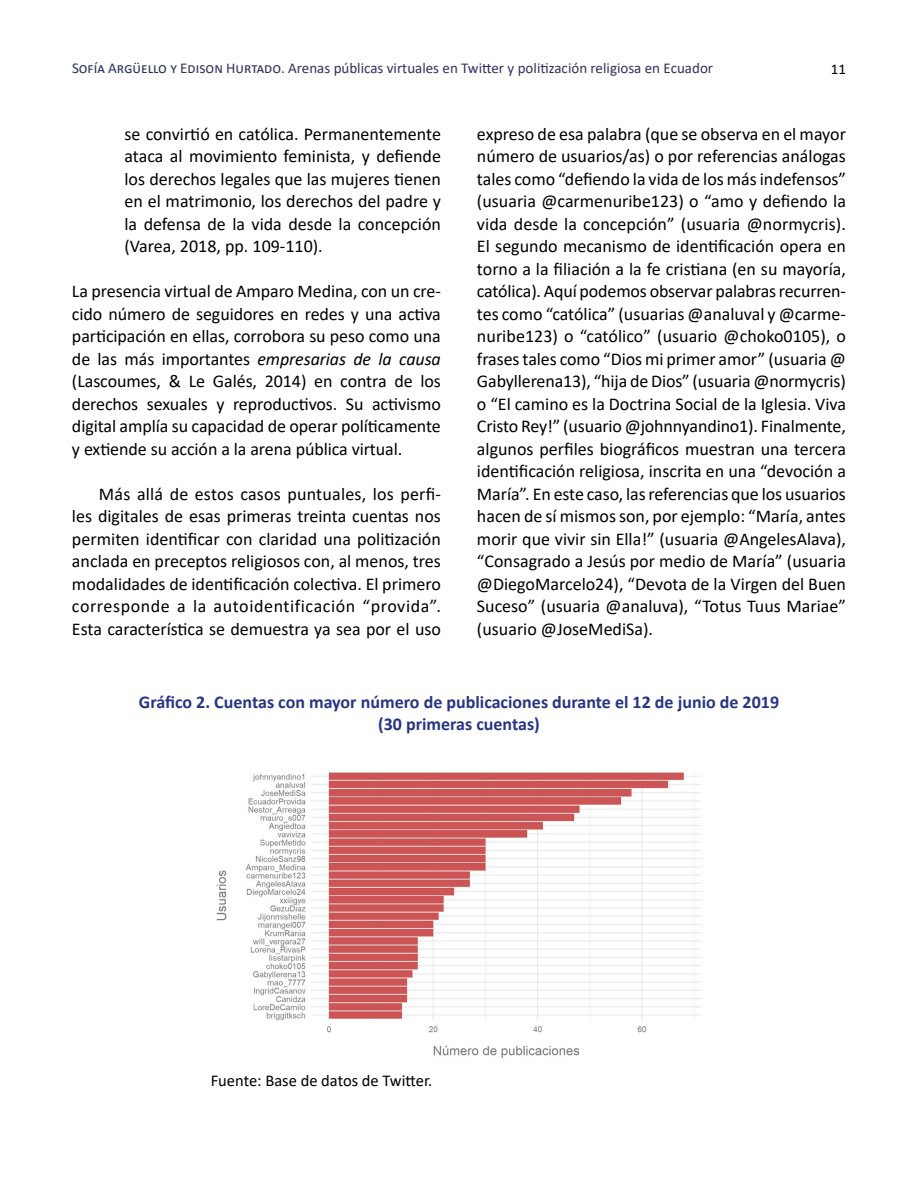
<style>
.page{position:relative;width:918px;height:1188px;background:#fff}
.page>*{position:absolute;margin:0;border:0;box-sizing:border-box;transform-origin:0 0}
.t1{font:18px/22.5px "Calibri";color:#000;text-align:justify}
.t2{font:700 18px/22.5px "Calibri";color:#283583;text-align:center}
.t3{font:16.5px "Calibri";color:#000}
.t4{font:15px "Calibri";color:#34305f}
.t5{font:15px "Calibri";color:#000}
.s1{color:#27325b}
.s2{color:#32305f}
.s3{font-style:italic}
</style>
<div class="page">
<img style="left:216px;top:771px;width:486px;height:287px">
<p class="t4" style="left:72px;top:58px;width:643px"><span class="s1">Sofía Argüello y</span> <span class="s2">Edison Hurtado.</span> Arenas públicas virtuales en Twitter y politización religiosa en Ecuador</p>
<p class="t5" style="left:831px;top:59px;width:17px">11</p>
<p class="t1" style="left:124px;top:122px;width:318px">se convirtió en católica. Permanentemente ataca al movimiento feminista, y defiende los derechos legales que las mujeres tienen en el matrimonio, los derechos del padre y la defensa de la vida desde la concepción (Varea, 2018, pp. 109-110).</p>
<p class="t1" style="left:72px;top:279px;width:370px">La presencia virtual de Amparo Medina, con un cre&shy;cido número de seguidores en redes y una activa participación en ellas, corrobora su peso como una de las más importantes <span class="s3">empresarias de la causa </span>(Lascoumes, &amp; Le Galés, 2014) en contra de los derechos sexuales y reproductivos. Su activismo digital amplía su capacidad de operar políticamente y extiende su acción a la arena pública virtual.</p>
<p class="t1" style="left:72px;top:482px;width:371px;text-indent:27px">Más allá de estos casos puntuales, los perfi&shy;les digitales de esas primeras treinta cuentas nos permiten identificar con claridad una politización anclada en preceptos religiosos con, al menos, tres modalidades de identificación colectiva. El primero corresponde a la autoidentificación “provida”.<br>Esta característica se demuestra ya sea por el uso</p>
<p class="t1" style="left:477px;top:122px;width:371px">expreso de esa palabra (que se observa en el mayor número de usuarios/as) o por referencias análogas tales como “defiendo la vida de los más indefensos” (usuaria @carmenuribe123) o “amo y defiendo la vida desde la concepción” (usuaria @normycris).<br>El segundo mecanismo de identificación opera en torno a la filiación a la fe cristiana (en su mayoría, católica). Aquí podemos observar palabras recurren&shy;tes como “católica” (usuarias @analuval y @carme&shy;nuribe123) o “católico” (usuario @choko0105), o frases tales como “Dios mi primer amor” (usuaria @ Gabyllerena13), “hija de Dios” (usuaria @normycris) o “El camino es la Doctrina Social de la Iglesia. Viva Cristo Rey!” (usuario @johnnyandino1). Finalmente, algunos perfiles biográficos muestran una tercera identificación religiosa, inscrita en una “devoción a María”. En este caso, las referencias que los usuarios hacen de sí mismos son, por ejemplo: “María, antes morir que vivir sin Ella!” (usuaria @AngelesAlava), “Consagrado a Jesús por medio de María” (usuaria @DiegoMarcelo24), “Devota de la Virgen del Buen Suceso” (usuaria @analuva), “Totus Tuus Mariae” (usuario @JoseMediSa).</p>
<p class="t2" style="left:139px;top:690px;width:642px">Gráfico 2. Cuentas con mayor número de publicaciones durante el 12 de junio de 2019 (30 primeras cuentas)</p>
<p class="t3" style="left:211px;top:1069px;width:223px">Fuente: Base de datos de Twitter.</p>
</div>
